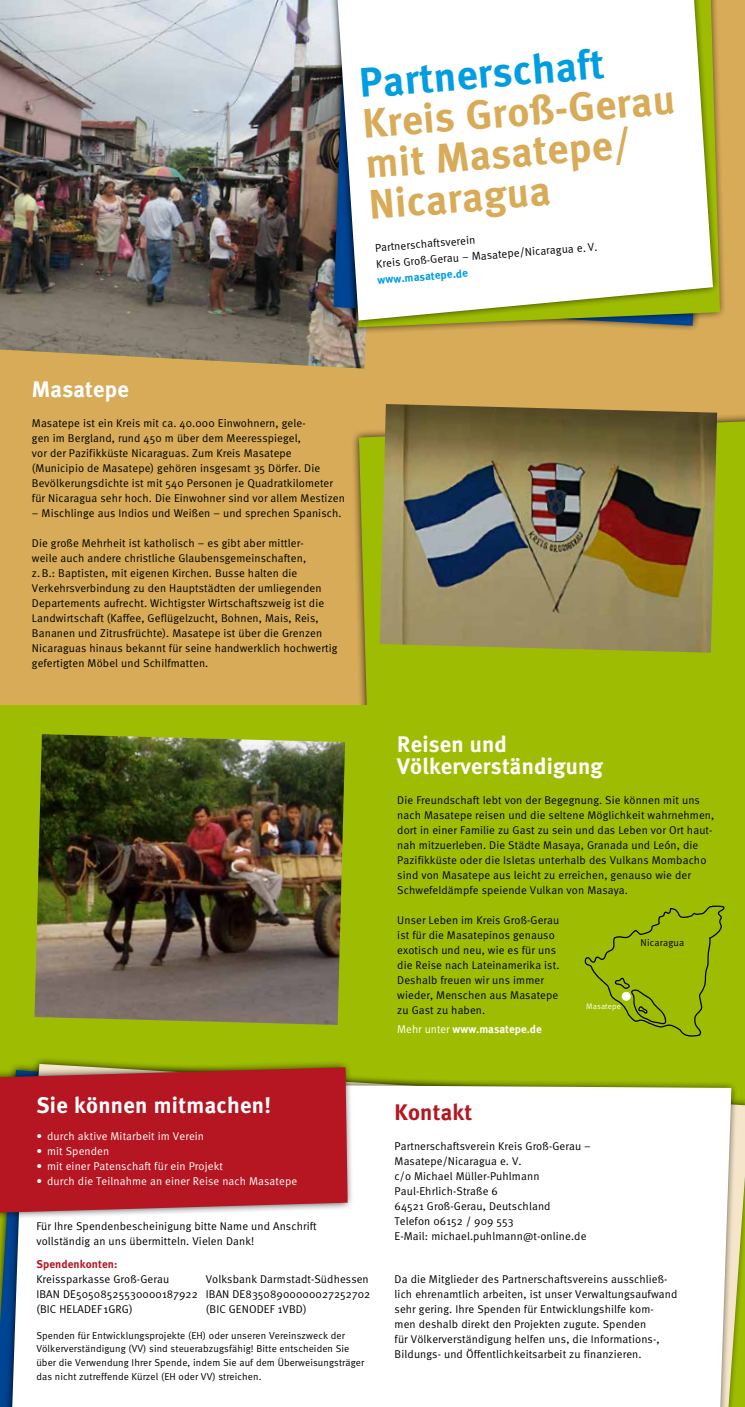
<style>
.page{position:relative;width:745px;height:1407px;background:#fff}
.page>*{position:absolute;margin:0;border:0;box-sizing:border-box;transform-origin:0 0}
.t1{font:700 41.25px/40.4px "Meta";color:#d7ab58}
.t2{font:700 41.25px "Meta";color:#009ee0}
.t3{font:700 22.5px/22.5px "Meta";letter-spacing:.01em;color:#fff}
.t4{font:700 22.5px "Meta";letter-spacing:.01em;color:#b51621}
.t5{font:11.25px/15px "Meta Normal";letter-spacing:.01em;color:#000}
.t6{font:11.25px "Meta Normal";letter-spacing:.01em;color:#fff}
.t7{font:700 11.25px "Meta";color:#fff}
.t8{font:700 11.25px "Meta";color:#009ee0}
.t9{font:700 11.25px "Meta";letter-spacing:.01em;color:#b51621}
.t10{font:10px/13.8px "Meta Normal";letter-spacing:.01em;color:#000}
.t11{font:9.88px "Meta Normal";letter-spacing:.02em;color:#000}
.t12{font:8.12px "Meta Normal";letter-spacing:.015em;color:#fff}
.s1{font-family:"Meta Normal";font-weight:400}
</style>
<div class="page">
<div style="left:0;top:353px;width:744px;height:352px;background:#d7ab58"></div>
<svg style="left:353px;top:412px;width:391px;height:231px"></svg>
<div style="left:359px;top:421px;width:385px;height:284px;background:#9ebd02"></div>
<div style="left:0;top:0;width:744px;height:353px;background:#d7ab58"></div>
<img style="left:0;top:0;width:366px;height:368px">
<div style="left:0;top:705px;width:744px;height:702px;background:#9ebd02"></div>
<svg style="left:339px;top:205px;width:385px;height:131px"></svg>
<img style="left:327px;top:0;width:394px;height:329px">
<svg style="left:336px;top:0;width:376px;height:320px;background:#eff2ea"></svg>
<img style="left:34px;top:734px;width:311px;height:291px">
<svg style="left:2px;top:1077px;width:737px;height:330px"></svg>
<div style="left:11px;top:1083px;width:720px;height:324px;background:#fff"></div>
<svg style="left:0;top:1059px;width:355px;height:162px"></svg>
<svg style="left:0;top:1067px;width:347px;height:146px;background:#b42129"></svg>
<img style="left:379px;top:404px;width:337px;height:249px">
<svg style="left:584px;top:905px;width:141px;height:132px"></svg>
<div style="left:621px;top:992px;width:9px;height:9px;background:#fff;border-radius:50%"></div>
<h1 class="t2" style="left:357px;top:60px;width:247px;rotate:-5deg">Partnerschaft</h1>
<h1 class="t1" style="left:360px;top:104px;width:315px;rotate:-5deg">Kreis Groß-Gerau mit Masatepe/<br>Nicaragua</h1>
<p class="t5" style="left:374px;top:239px;width:223px;line-height:15.6px;rotate:-4deg">Partnerschaftsverein<br>Kreis Groß-Gerau – Masatepe/Nicaragua e. V.</p>
<p class="t8" style="left:377px;top:273px;width:92px;rotate:-4deg">www.masatepe.de</p>
<h2 class="t3" style="left:32px;top:377px;width:98px">Masatepe</h2>
<p class="t5" style="left:32px;top:415px;width:314px">Masatepe ist ein Kreis mit ca. 40.000 Einwohnern, gele-<br>gen im Bergland, rund 450 m über dem Meeresspiegel,<br>vor der Pazifikküste Nicaraguas. Zum Kreis Masatepe (Municipio de Masatepe) gehören insgesamt 35 Dörfer. Die Bevölkerungsdichte ist mit 540 Personen je Quadratkilometer für Nicaragua sehr hoch. Die Einwohner sind vor allem Mestizen</p>
<p class="t5" style="left:32px;top:505px;width:311px">– Mischlinge aus Indios und Weißen – und sprechen Spanisch.</p>
<p class="t5" style="left:32px;top:535px;width:307px">Die große Mehrheit ist katholisch – es gibt aber mittler-<br>weile auch andere christliche Glaubensgemeinschaften,<br>z.B.: Baptisten, mit eigenen Kirchen. Busse halten die Verkehrsverbindung zu den Hauptstädten der umliegenden Departements aufrecht. Wichtigster Wirtschaftszweig ist die Landwirtschaft (Kaffee, Geflügelzucht, Bohnen, Mais, Reis, Bananen und Zitrusfrüchte). Masatepe ist über die Grenzen Nicaraguas hinaus bekannt für seine handwerklich hochwertig gefertigten Möbel und Schilfmatten.</p>
<h2 class="t3" style="left:36px;top:1093px;width:236px">Sie können mitmachen!</h2>
<p class="t6" style="left:36px;top:1129px;width:169px">• durch aktive Mitarbeit im Verein</p>
<p class="t6" style="left:36px;top:1144px;width:74px">• mit Spenden</p>
<p class="t6" style="left:36px;top:1159px;width:188px">• mit einer Patenschaft für ein Projekt</p>
<p class="t6" style="left:36px;top:1174px;width:262px">• durch die Teilnahme an einer Reise nach Masatepe</p>
<p class="t5" style="left:36px;top:1218px;width:281px">Für Ihre Spendenbescheinigung bitte Name und Anschrift vollständig an uns übermitteln. Vielen Dank!</p>
<h2 class="t3" style="left:397px;top:732px;width:207px">Reisen und<br>Völkerverständigung</h2>
<p class="t5" style="left:397px;top:792px;width:318px">Die Freundschaft lebt von der Begegnung. Sie können mit uns nach Masatepe reisen und die seltene Möglichkeit wahrnehmen, dort in einer Familie zu Gast zu sein und das Leben vor Ort haut&shy;nah mitzuerleben. Die Städte Masaya, Granada und León, die Pazifikküste oder die Isletas unterhalb des Vulkans Mombacho sind von Masatepe aus leicht zu erreichen, genauso wie der Schwefeldämpfe speiende Vulkan von Masaya.</p>
<p class="t5" style="left:397px;top:912px;width:163px">Unser Leben im Kreis Groß-Gerau ist für die Masatepinos genauso exotisch und neu, wie es für uns die Reise nach Lateinamerika ist.<br>Deshalb freuen wir uns immer wieder, Menschen aus Masatepe zu Gast zu haben.</p>
<p class="t7" style="left:397px;top:1022px;width:146px"><span class="s1">Mehr unter</span> www.masatepe.de</p>
<p class="t11" style="left:640px;top:937px;width:45px">Nicaragua</p>
<p class="t12" style="left:585px;top:1001px;width:36px">Masatepe</p>
<h2 class="t4" style="left:394px;top:1098px;width:79px">Kontakt</h2>
<p class="t5" style="left:394px;top:1138px;width:198px">Partnerschaftsverein Kreis Groß-Gerau –<br>Masatepe/Nicaragua e. V.<br>c/o Michael Müller-Puhlmann<br>Paul-Ehrlich-Straße 6<br>64521 Groß-Gerau, Deutschland<br>Telefon 06152 / 909 553<br>E-Mail: michael.puhlmann@t-online.de</p>
<p class="t9" style="left:36px;top:1257px;width:82px">Spendenkonten:</p>
<p class="t5" style="left:36px;top:1271px;width:163px">Kreissparkasse Groß-Gerau<br>IBAN DE50508525530000187922 (BIC HELADEF 1GRG)</p>
<p class="t5" style="left:394px;top:1271px;width:284px">Da die Mitglieder des Partnerschaftsvereins ausschließ&shy;lich ehrenamtlich arbeiten, ist unser Verwaltungsaufwand sehr gering. Ihre Spenden für Entwicklungshilfe kom&shy;men deshalb direkt den Projekten zugute. Spenden<br>für Völkerverständigung helfen uns, die Informations-, Bildungs- und Öffentlichkeitsarbeit zu finanzieren.</p>
<p class="t5" style="left:206px;top:1271px;width:166px">Volksbank Darmstadt-Südhessen<br>IBAN DE83508900000027252702 (BIC GENODEF 1VBD)</p>
<p class="t10" style="left:36px;top:1328px;width:329px">Spenden für Entwicklungsprojekte (EH) oder unseren Vereinszweck der Völkerverständigung (VV) sind steuerabzugsfähig! Bitte entscheiden Sie über die Verwendung Ihrer Spende, indem Sie auf dem Überweisungsträger das nicht zutreffende Kürzel (EH oder VV) streichen.</p>
</div>
